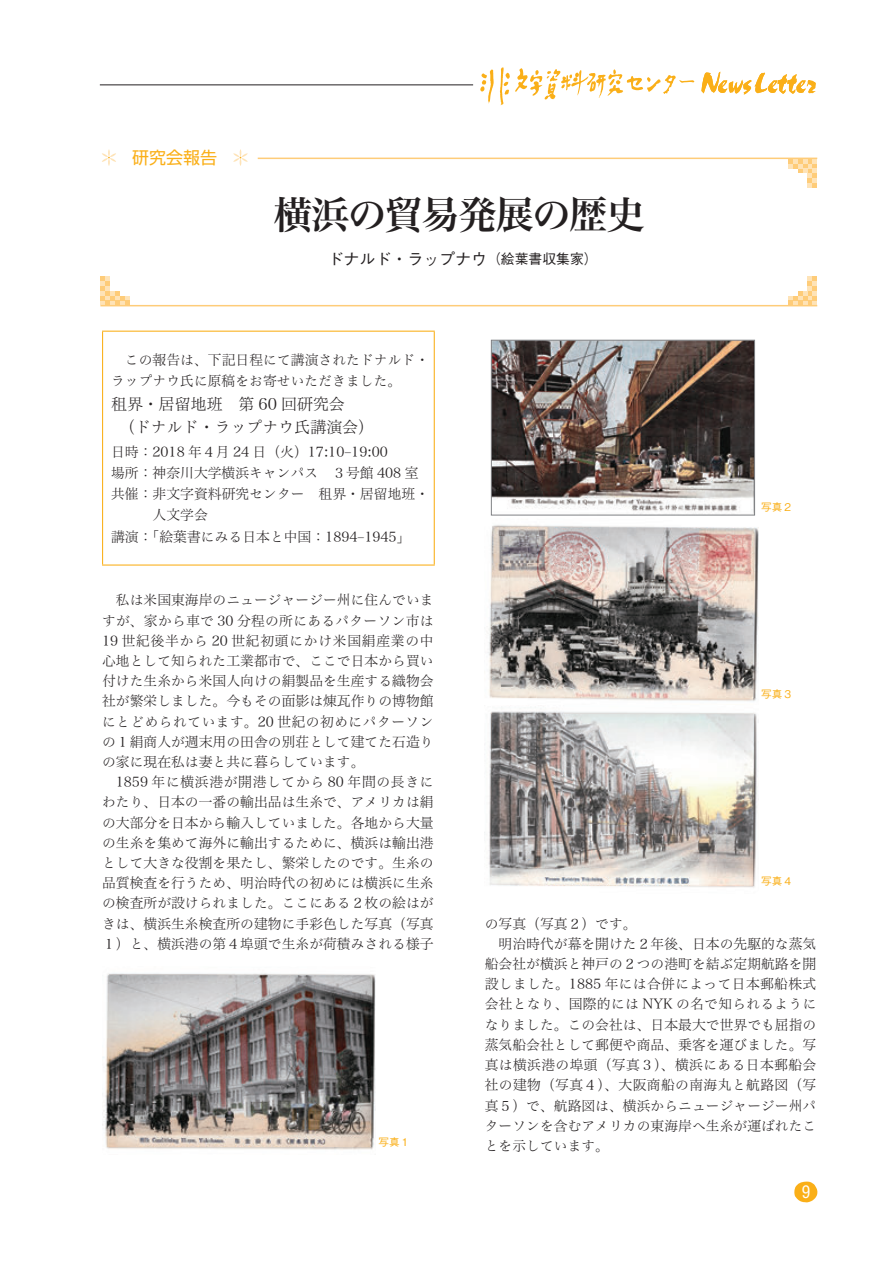
<style>
.page{position:relative;width:893px;height:1263px;background:#fff}
.page>*{position:absolute;margin:0;border:0;box-sizing:border-box;transform-origin:0 0}
.t1{font:38.25px "Hira Min Pro W6";letter-spacing:-.04em;color:#231f20}
.t2{font:16.95px "Shin Go Pr 6";color:#faaf18}
.t3{font:condensed 16.95px "Helvetica";color:#fff}
.t4{font:15.9px/23.4px "Hira Min Pro W2";color:#231f20}
.t5{font:500 15.9px "Gothic BBB Pr 6";color:#231f20}
.t6{font:13.8px/20.2px "Hira Min Pro W2";color:#231f20}
.t7{font:500 10.65px "Gothic BBB Pr 6";color:#faaf18}
.s1{font-size:13.8px}
</style>
<div class="page">
<hr style="left:100px;top:85px;width:373px;height:1px;background:#231f20">
<svg style="left:480px;top:69px;width:14px;height:35px"></svg>
<svg style="left:701px;top:72px;width:115px;height:22px"></svg>
<svg style="left:500px;top:67px;width:195px;height:38px"></svg>
<hr style="left:102px;top:331px;width:333px;height:1px;background:#faaf18">
<hr style="left:102px;top:332px;width:1px;height:232px;background:#faaf18">
<hr style="left:434px;top:332px;width:1px;height:232px;background:#faaf18">
<hr style="left:102px;top:564px;width:333px;height:2px;background:#faaf18">
<img style="left:102px;top:973px;width:274px;height:177px">
<img style="left:493px;top:342px;width:260px;height:170px">
<div style="left:491px;top:340px;width:264px;height:175px;border:1px solid #808285"></div>
<img style="left:488px;top:525px;width:270px;height:363px">
<svg style="left:788px;top:159px;width:29px;height:29px"></svg>
<hr style="left:258px;top:158px;width:559px;height:1px;background:#fecc79">
<svg style="left:102px;top:149px;width:14px;height:17px"></svg>
<svg style="left:233px;top:149px;width:15px;height:17px"></svg>
<svg style="left:788px;top:276px;width:29px;height:29px"></svg>
<svg style="left:100px;top:276px;width:30px;height:29px"></svg>
<hr style="left:100px;top:305px;width:717px;height:1px;background:#fecc79">
<svg style="left:794px;top:1181px;width:23px;height:21px"></svg>
<p class="t2" style="left:132px;top:144px;width:87px">研究会報告</p>
<h1 class="t1" style="left:274px;top:181px;width:373px">横浜の貿易発展の歴史</h1>
<p class="t5" style="left:328px;top:246px;width:272px">ドナルド・ラップナウ<span class="s1">（絵葉書収集家）</span></p>
<p class="t6" style="left:111px;top:348px;width:320px;line-height:21.3px">　この報告は、下記日程にて講演されたドナルド・ラップナウ氏に原稿をお寄せいただきました。</p>
<p class="t4" style="left:111px;top:390px;width:265px">租界・居留地班　第 60 回研究会<br>　（ドナルド・ラップナウ氏講演会）</p>
<p class="t6" style="left:111px;top:440px;width:278px">日時：2018 年４月 24 日（火）17:10-19:00</p>
<p class="t6" style="left:111px;top:461px;width:309px">場所：神奈川大学横浜キャンパス　３号館 408 室</p>
<p class="t6" style="left:111px;top:482px;width:320px">共催： 非文字資料研究センター　租界・居留地班・</p>
<p class="t6" style="left:153px;top:504px;width:57px">人文学会</p>
<p class="t6" style="left:111px;top:525px;width:301px">講演：「絵葉書にみる日本と中国：1894-1945」</p>
<p class="t7" style="left:761px;top:499px;width:33px">写真２</p>
<p class="t6" style="left:102px;top:589px;width:333px">　私は米国東海岸のニュージャージー州に住んでいますが、家から車で 30 分程の所にあるパターソン市は<br>19 世紀後半から 20 世紀初頭にかけ米国絹産業の中心地として知られた工業都市で、ここで日本から買い付けた生糸から米国人向けの絹製品を生産する織物会社が繁栄しました。今もその面影は煉瓦作りの博物館にとどめられています。20 世紀の初めにパターソンの１絹商人が週末用の田舎の別荘として建てた石造りの家に現在私は妻と共に暮らしています。<br>　1859 年に横浜港が開港してから 80 年間の長きにわたり、日本の一番の輸出品は生糸で、アメリカは絹の大部分を日本から輸入していました。各地から大量の生糸を集めて海外に輸出するために、横浜は輸出港として大きな役割を果たし、繁栄したのです。生糸の品質検査を行うため、明治時代の初めには横浜に生糸の検査所が設けられました。ここにある２枚の絵はがきは、横浜生糸検査所の建物に手彩色した写真（写真<br>１）と、横浜港の第４埠頭で生糸が荷積みされる様子</p>
<p class="t7" style="left:378px;top:1134px;width:33px">写真１</p>
<p class="t7" style="left:761px;top:686px;width:33px">写真３</p>
<p class="t7" style="left:761px;top:873px;width:33px">写真４</p>
<p class="t6" style="left:485px;top:912px;width:333px">の写真（写真２）です。<br>　明治時代が幕を開けた２年後、日本の先駆的な蒸気船会社が横浜と神戸の２つの港町を結ぶ定期航路を開設しました。1885 年には合併によって日本郵船株式会社となり、国際的には NYK の名で知られるようになりました。この会社は、日本最大で世界でも屈指の蒸気船会社として郵便や商品、乗客を運びました。写真は横浜港の埠頭（写真３）、横浜にある日本郵船会社の建物（写真４）、大阪商船の南海丸と航路図（写真５）で、航路図は、横浜からニュージャージー州パターソンを含むアメリカの東海岸へ生糸が運ばれたことを示しています。</p>
<p class="t3" style="left:802px;top:1181px;width:10px">9</p>
</div>
